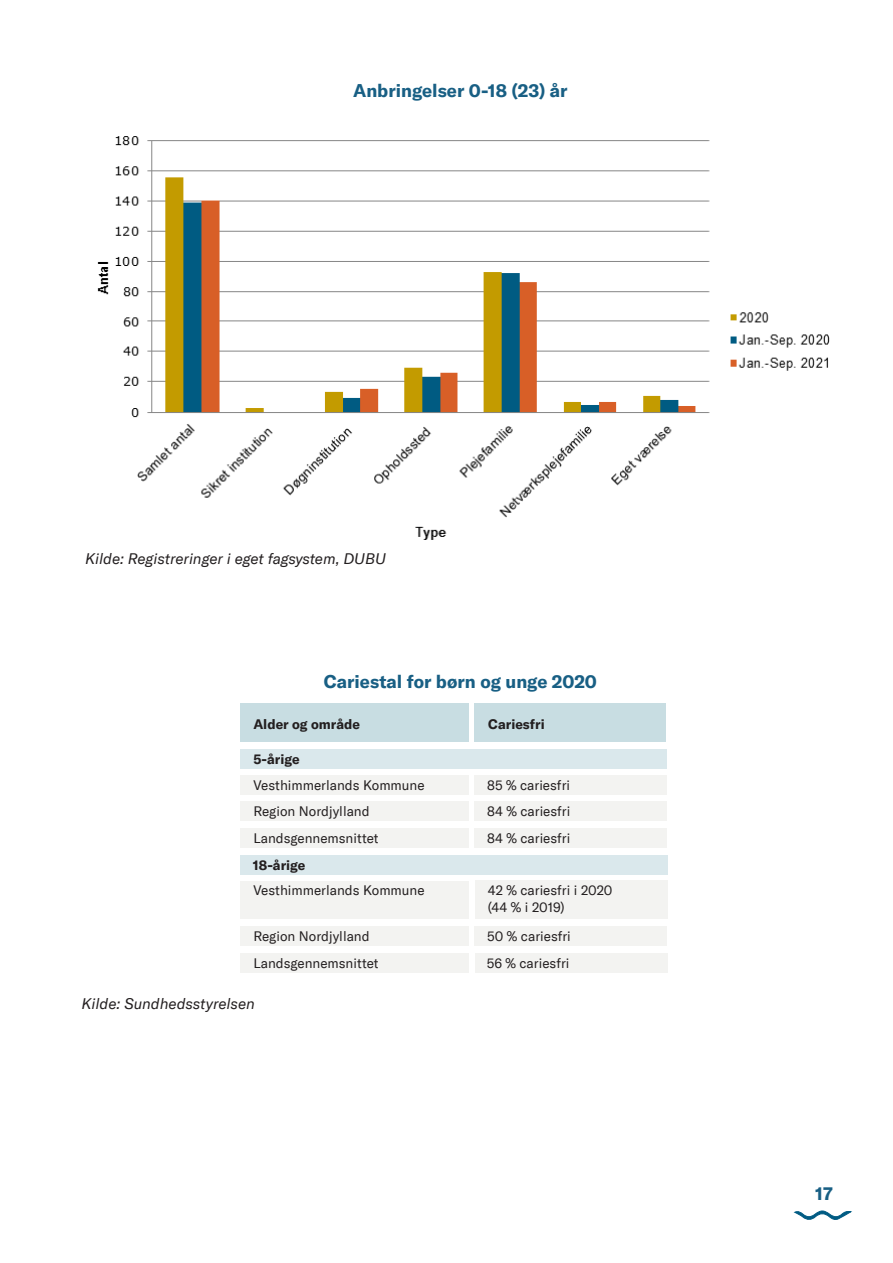
<style>
.page{position:relative;width:893px;height:1263px;background:#fff}
.page>*{position:absolute;margin:0;border:0;box-sizing:border-box;transform-origin:0 0}
.t1{font:700 18px "GT America";color:#185f84}
.t2{font:italic 15px "GT America";color:#231f20}
.t3{font:13.5px "GT America";color:#231f20}
.t4{font:700 13.5px "GT America";color:#231f20}
</style>
<div class="page">
<svg style="left:794px;top:1210px;width:58px;height:10px"></svg>
<img style="left:97px;top:136px;width:733px;height:404px">
<div style="left:240px;top:704px;width:229px;height:38px;background:#c8dde2"></div>
<div style="left:474px;top:704px;width:192px;height:38px;background:#c8dde2"></div>
<div style="left:240px;top:775px;width:229px;height:20px;background:#f3f3f1"></div>
<div style="left:240px;top:801px;width:229px;height:20px;background:#f3f3f1"></div>
<div style="left:240px;top:828px;width:229px;height:20px;background:#f3f3f1"></div>
<div style="left:240px;top:882px;width:229px;height:37px;background:#f3f3f1"></div>
<div style="left:240px;top:926px;width:229px;height:20px;background:#f3f3f1"></div>
<div style="left:240px;top:953px;width:229px;height:20px;background:#f3f3f1"></div>
<div style="left:240px;top:749px;width:427px;height:19px;background:#dae8ec"></div>
<div style="left:474px;top:775px;width:193px;height:20px;background:#f3f3f1"></div>
<div style="left:474px;top:801px;width:193px;height:20px;background:#f3f3f1"></div>
<div style="left:474px;top:828px;width:193px;height:20px;background:#f3f3f1"></div>
<div style="left:240px;top:855px;width:427px;height:20px;background:#dae8ec"></div>
<div style="left:475px;top:880px;width:192px;height:39px;background:#f3f3f1"></div>
<div style="left:474px;top:926px;width:193px;height:20px;background:#f3f3f1"></div>
<div style="left:475px;top:953px;width:192px;height:20px;background:#f3f3f1"></div>
<p class="t1" style="left:353px;top:79px;width:216px">Anbringelser 0-18 (23) år</p>
<p class="t2" style="left:85px;top:549px;width:302px">Kilde: Registreringer i eget fagsystem, DUBU</p>
<p class="t1" style="left:324px;top:670px;width:275px">Cariestal for børn og unge 2020</p>
<p class="t4" style="left:253px;top:716px;width:108px">Alder og område</p>
<p class="t4" style="left:488px;top:716px;width:58px">Cariesfri</p>
<p class="t4" style="left:253px;top:750px;width:48px">5-årige</p>
<p class="t3" style="left:487px;top:777px;width:84px">85 % cariesfri</p>
<p class="t3" style="left:487px;top:804px;width:85px">84 % cariesfri</p>
<p class="t3" style="left:487px;top:830px;width:85px">84 % cariesfri</p>
<p class="t4" style="left:253px;top:857px;width:54px">18-årige</p>
<p class="t3" style="left:488px;top:883px;width:126px">42 % cariesfri i 2020</p>
<p class="t3" style="left:488px;top:899px;width:78px">(44 % i 2019)</p>
<p class="t3" style="left:487px;top:928px;width:85px">50 % cariesfri</p>
<p class="t3" style="left:487px;top:955px;width:84px">56 % cariesfri</p>
<p class="t3" style="left:253px;top:777px;width:173px">Vesthimmerlands Kommune</p>
<p class="t3" style="left:253px;top:804px;width:118px">Region Nordjylland</p>
<p class="t3" style="left:253px;top:830px;width:127px">Landsgennemsnittet</p>
<p class="t3" style="left:253px;top:883px;width:173px">Vesthimmerlands Kommune</p>
<p class="t3" style="left:253px;top:928px;width:118px">Region Nordjylland</p>
<p class="t3" style="left:253px;top:955px;width:127px">Landsgennemsnittet</p>
<p class="t2" style="left:81px;top:995px;width:175px">Kilde: Sundhedsstyrelsen</p>
<p class="t1" style="left:815px;top:1182px;width:19px">17</p>
</div>
